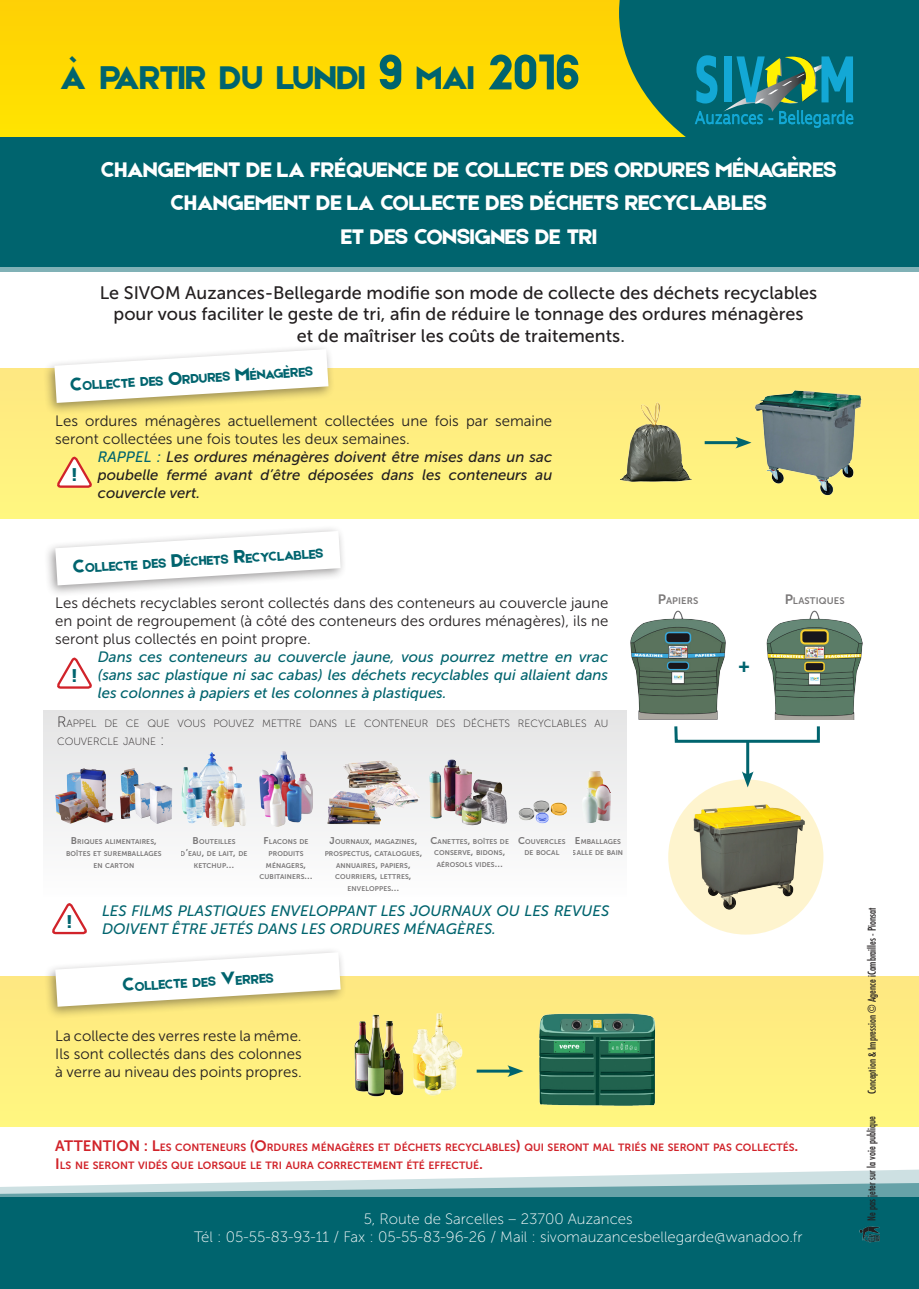
<style>
.page{position:relative;width:919px;height:1289px;background:#fff}
.page>*{position:absolute;margin:0;border:0;box-sizing:border-box;transform-origin:0 0}
.t1{font:35.1px "Etna";color:#00646e}
.t2{font:22.5px/33px "Etna";color:#fff;text-align:center}
.t3{font:18px/21.6px "Museo Sans 500";color:#231f20;text-align:center}
.t4{font:18px "Museo Sans 900";color:#00646e}
.t5{font:15px/18px "Museo Sans 300";color:#231f20;text-align:justify}
.t6{font:italic 15px/18px "Museo Sans 500";color:#00646e;text-align:justify}
.t7{font:italic 15px/18px "Museo Sans 500";color:#231f20;text-align:justify}
.t8{font:15px/18px "Museo Sans 100";color:#fff;text-align:center}
.t9{font:15px "Museo Sans 700";color:#d1232a}
.t10{font:13.65px "Etna";color:#00646e}
.t11{font:10.5px "Museo Sans 700";color:#d1232a}
.t12{font:10.5px/18px "Museo Sans 100";color:#231f20}
.t13{font:condensed 10.5px "Futura Std";color:#231f20}
.t14{font:9.45px "Museo Sans 700";letter-spacing:.015em;color:#231f20}
.t15{font:6.9px/11.6px "Museo Sans 700";letter-spacing:.015em;color:#231f20;text-align:center}
.s1{font-size:50.1px}
.s2{font-size:19.5px}
.s3{color:#00646e}
.s4{font-size:15px}
.s5{font-size:13.5px}
.s6{font-size:9.75px}
.s7{font-size:10.5px}
</style>
<div class="page">
<div style="left:44px;top:710px;width:582px;height:186px;background:linear-gradient(to right,#f2f3f3,#f0f1f1)"></div>
<div style="left:0;top:368px;width:918px;height:150px;background:#fff080"></div>
<div style="left:0;top:976px;width:918px;height:150px;background:#fff080"></div>
<div style="left:0;top:0;width:918px;height:205px;background:#ffda01"></div>
<svg style="left:619px;top:0;width:299px;height:137px;background:#156e64"></svg>
<svg style="left:273px;top:1169px;width:645px;height:13px"></svg>
<svg style="left:0;top:1182px;width:918px;height:15px;background:#94bec2"></svg>
<div style="left:0;top:1197px;width:918px;height:91px;background:#00646e"></div>
<div style="left:0;top:142px;width:918px;height:130px;background:#80b1b6"></div>
<div style="left:0;top:137px;width:918px;height:130px;background:#00646e"></div>
<div style="left:43px;top:343px;width:292px;height:72px;background:#231f20;opacity:.46"></div>
<svg style="left:54px;top:349px;width:274px;height:54px"></svg>
<div style="left:43px;top:525px;width:304px;height:73px;background:#231f20;opacity:.45"></div>
<svg style="left:55px;top:531px;width:285px;height:54px"></svg>
<div style="left:43px;top:946px;width:304px;height:73px;background:#231f20;opacity:.45"></div>
<svg style="left:55px;top:952px;width:285px;height:54px"></svg>
<svg style="left:694px;top:55px;width:159px;height:73px;background:#208387"></svg>
<img style="left:338px;top:1000px;width:66px;height:97px">
<img style="left:412px;top:1013px;width:51px;height:83px">
<img style="left:539px;top:1013px;width:117px;height:93px">
<hr style="left:476px;top:1069px;width:37px;height:3px;background:#00646e">
<svg style="left:507px;top:1065px;width:16px;height:11px"></svg>
<svg style="left:52px;top:903px;width:35px;height:32px"></svg>
<img style="left:620px;top:402px;width:72px;height:80px">
<img style="left:751px;top:390px;width:111px;height:106px">
<hr style="left:704px;top:441px;width:37px;height:3px;background:#00646e">
<svg style="left:735px;top:437px;width:16px;height:11px"></svg>
<img style="left:630px;top:610px;width:96px;height:110px">
<img style="left:766px;top:610px;width:96px;height:110px">
<div style="left:668px;top:779px;width:155px;height:155px;background:#fef4ce;border-radius:50%"></div>
<img style="left:691px;top:801px;width:115px;height:116px">
<hr style="left:746px;top:740px;width:3px;height:37px;background:#00646e">
<svg style="left:741px;top:771px;width:12px;height:16px"></svg>
<div style="left:674px;top:725px;width:145px;height:17px;border:3px solid #00646e"></div>
<img style="left:338px;top:750px;width:69px;height:37px">
<img style="left:322px;top:787px;width:61px;height:40px">
<img style="left:360px;top:775px;width:60px;height:37px">
<img style="left:120px;top:768px;width:52px;height:55px">
<img style="left:55px;top:768px;width:61px;height:55px">
<img style="left:178px;top:733px;width:73px;height:97px">
<img style="left:256px;top:743px;width:64px;height:87px">
<img style="left:443px;top:759px;width:64px;height:66px">
<img style="left:576px;top:763px;width:43px;height:64px">
<img style="left:515px;top:797px;width:56px;height:28px">
<img style="left:859px;top:1226px;width:19px;height:17px">
<svg style="left:57px;top:456px;width:35px;height:32px"></svg>
<svg style="left:57px;top:657px;width:35px;height:32px"></svg>
<h1 class="t1" style="left:60px;top:53px;width:521px">À PARTIR DU LUNDI <span class="s1">9</span> MAI <span class="s1">2016</span></h1>
<h2 class="t2" style="left:101px;top:152px;width:737px">CHANGEMENT DE LA FRÉQUENCE DE COLLECTE DES ORDURES MÉNAGÈRES<br>CHANGEMENT DE LA COLLECTE DES DÉCHETS RECYCLABLES<br>ET DES CONSIGNES DE TRI</h2>
<p class="t3" style="left:100px;top:282px;width:719px">Le SIVOM Auzances-Bellegarde modifie son mode de collecte des déchets recyclables pour vous faciliter le geste de tri, afin de réduire le tonnage des ordures ménagères<br>et de maîtriser les coûts de traitements.</p>
<p class="t10" style="left:70px;top:375px;width:245px;rotate:-3deg"><span class="s2">C</span>OLLECTE DES <span class="s2">O</span>RDURES <span class="s2">M</span>ÉNAGÈRES</p>
<p class="t5" style="left:55px;top:411px;width:498px">Les ordures ménagères actuellement collectées une fois par semaine seront collectées une fois toutes les deux semaines.</p>
<p class="t7" style="left:98px;top:447px;width:456px"><span class="s3">RAPPEL :</span> Les ordures ménagères doivent être mises dans un sac poubelle fermé avant d’être déposées dans les conteneurs au couvercle vert.</p>
<p class="t4" style="left:71px;top:465px;width:8px">!</p>
<p class="t10" style="left:72px;top:558px;width:252px;rotate:-3deg"><span class="s2">C</span>OLLECTE DES <span class="s2">D</span>ÉCHETS <span class="s2">R</span>ECYCLABLES</p>
<p class="t5" style="left:55px;top:594px;width:554px">Les déchets recyclables seront collectés dans des conteneurs au couvercle jaune en point de regroupement (à côté des conteneurs des ordures ménagères), ils ne seront plus collectés en point propre.</p>
<p class="t6" style="left:98px;top:648px;width:512px">Dans ces conteneurs au couvercle jaune, vous pourrez mettre en vrac (sans sac plastique ni sac cabas) les déchets recyclables qui allaient dans les colonnes à papiers et les colonnes à plastiques.</p>
<p class="t12" style="left:57px;top:715px;width:552px"><span class="s4">R</span>APPEL DE CE QUE VOUS POUVEZ METTRE DANS LE CONTENEUR DES DÉCHETS RECYCLABLES AU<br>COUVERCLE JAUNE <span class="s4">:</span></p>
<p class="t4" style="left:71px;top:665px;width:8px">!</p>
<p class="t14" style="left:657px;top:595px;width:42px"><span class="s5">P</span>APIERS</p>
<p class="t14" style="left:784px;top:595px;width:62px"><span class="s5">P</span>LASTIQUES</p>
<p class="t4" style="left:738px;top:655px;width:13px">+</p>
<p class="t15" style="left:66px;top:836px;width:97px"><span class="s6">B</span>RIQUES ALIMENTAIRES<span class="s6">,<br></span>BOÎTES ET SUREMBALLAGES<br>EN CARTON</p>
<p class="t15" style="left:181px;top:836px;width:68px"><span class="s6">B</span>OUTEILLES<br>D<span class="s6">’</span>EAU<span class="s6">,</span> DE LAIT<span class="s6">,</span> DE<br>KETCHUP<span class="s6">…</span></p>
<p class="t15" style="left:259px;top:836px;width:55px"><span class="s6">F</span>LACONS DE<br>PRODUITS<br>MÉNAGERS<span class="s6">,<br></span>CUBITAINERS<span class="s6">…</span></p>
<p class="t15" style="left:324px;top:836px;width:99px"><span class="s6">J</span>OURNAUX<span class="s6">,</span> MAGAZINES<span class="s6">,<br></span>PROSPECTUS<span class="s6">,</span> CATALOGUES<span class="s6">,<br></span>ANNUAIRES<span class="s6">,</span> PAPIERS<span class="s6">,<br></span>COURRIERS<span class="s6">,</span> LETTRES<span class="s6">,<br></span>ENVELOPPES<span class="s6">…</span></p>
<p class="t15" style="left:430px;top:835px;width:80px"><span class="s6">C</span>ANETTES<span class="s6">,</span> BOÎTES DE<br>CONSERVE<span class="s6">,</span> BIDONS<span class="s6">,<br></span>AÉROSOLS VIDES<span class="s6">…</span></p>
<p class="t15" style="left:518px;top:835px;width:49px"><span class="s6">C</span>OUVERCLES<br>DE BOCAL</p>
<p class="t15" style="left:572px;top:835px;width:52px"><span class="s6">E</span>MBALLAGES<br>SALLE DE BAIN</p>
<p class="t4" style="left:66px;top:911px;width:8px">!</p>
<p class="t6" style="left:102px;top:901px;width:508px">LES FILMS PLASTIQUES ENVELOPPANT LES JOURNAUX OU LES REVUES<br>DOIVENT ÊTRE JETÉS DANS LES ORDURES MÉNAGÈRES.</p>
<p class="t10" style="left:122px;top:976px;width:153px;rotate:-3deg"><span class="s2">C</span>OLLECTE DES <span class="s2">V</span>ERRES</p>
<p class="t5" style="left:55px;top:1026px;width:248px">La collecte des verres reste la même.<br>Ils sont collectés dans des colonnes à verre au niveau des points propres.</p>
<p class="t9" style="left:55px;top:1137px;width:136px">ATTENTION : L<span class="s7">ES CONTENE</span></p>
<p class="t11" style="left:226px;top:1141px;width:349px">URS <span class="s4">(O</span>RDURES MÉNAGÈRES ET DÉCHETS RECYCLABLES<span class="s4">)</span> QUI SERONT</p>
<p class="t11" style="left:593px;top:1141px;width:103px">MAL TRI ÉS NE SERONT</p>
<p class="t11" style="left:713px;top:1141px;width:38px">PAS COLLE</p>
<p class="t11" style="left:768px;top:1141px;width:31px">CTÉS<span class="s4">.</span></p>
<p class="t11" style="left:55px;top:1159px;width:65px"><span class="s4">I</span>LS NE SERONT</p>
<p class="t11" style="left:138px;top:1159px;width:252px">VI DÉS QUE LORSQUE LE TRI AURA CORRECTEMENT</p>
<p class="t11" style="left:406px;top:1159px;width:78px">ÉTÉ EFFECTUÉ<span class="s4">.</span></p>
<p class="t8" style="left:194px;top:1209px;width:610px">5, Route de Sarcelles – 23700 Auzances<br>Tél : 05-55-83-93-11 / Fax : 05-55-83-96-26 / Mail : sivomauzancesbellegarde@wanadoo.fr</p>
<p class="t13" style="left:865px;top:1094px;width:188px;rotate:-90deg">Conception &amp; Impression © Agence iCombrailles - Pionsat</p>
<p class="t13" style="left:865px;top:1220px;width:105px;rotate:-90deg">Ne pas jeter sur la voie publique</p>
</div>
